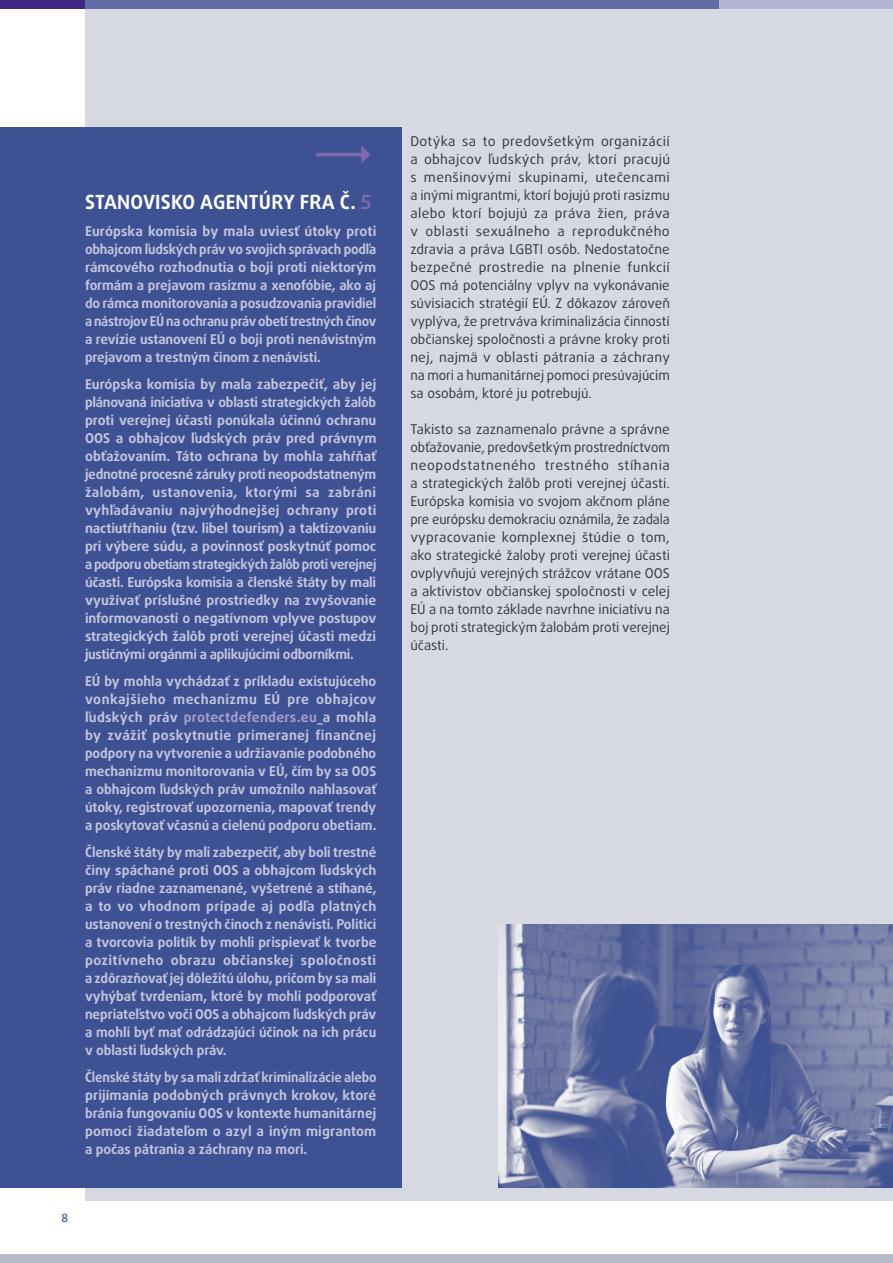
<style>
.page{position:relative;width:893px;height:1263px;background:#fff}
.page>*{position:absolute;margin:0;border:0;box-sizing:border-box;transform-origin:0 0}
.FRA_opinion_title{font:700 19.5px "Daxline Pro";letter-spacing:.01em;color:#fff}
.FRA_opinion_text{font:700 13.5px/18px "Daxline Pro";letter-spacing:-.005em;color:#c6c6df;text-align:justify}
.body_text{font:13.5px/18px "Daxline Pro";letter-spacing:-.005em;color:#2f383f;text-align:justify}
.t1{font:500 11.25px "Daxline Pro";color:#3e5293}
.s1{color:#7e69ac}
.s2{color:#ab9ecd}
</style>
<div class="page">
<div style="left:0;top:1254px;width:893px;height:9px;background:#b6bbca"></div>
<div style="left:393px;top:0;width:500px;height:10px;background:#b3b3d4"></div>
<div style="left:85px;top:0;width:634px;height:10px;background:#616ba5"></div>
<div style="left:0;top:0;width:85px;height:9px;background:#3f2682"></div>
<div style="left:85px;top:9px;width:808px;height:1192px;background:#d7d9e2"></div>
<div style="left:0;top:127px;width:402px;height:1061px;background:#3e5293"></div>
<svg style="left:316px;top:146px;width:54px;height:18px"></svg>
<img style="left:498px;top:924px;width:395px;height:263px">
<p class="FRA_opinion_title" style="left:85px;top:189px;width:288px">STANOVISKO AGENTÚRY FRA Č. <span class="s1">5</span></p>
<p class="FRA_opinion_text" style="left:85px;top:222px;width:293px">Európska komisia by mala uviesť útoky proti obhajcom ľudských práv vo svojich správach podľa rámcového rozhodnutia o boji proti niektorým formám a prejavom rasizmu a xenofóbie, ako aj do rámca monitorovania a posudzovania pravidiel a nástrojov EÚ na ochranu práv obetí trestných činov a revízie ustanovení EÚ o boji proti nenávistným prejavom a trestným činom z nenávisti.</p>
<p class="FRA_opinion_text" style="left:85px;top:375px;width:293px">Európska komisia by mala zabezpečiť, aby jej plánovaná iniciatíva v oblasti strategických žalôb proti verejnej účasti ponúkala účinnú ochranu OOS a obhajcov ľudských práv pred právnym obťažovaním. Táto ochrana by mohla zahŕňať jednotné procesné záruky proti neopodstatneným žalobám, ustanovenia, ktorými sa zabráni vyhľadávaniu najvýhodnejšej ochrany proti nactiutŕhaniu (tzv. libel tourism) a taktizovaniu pri výbere súdu, a povinnosť poskytnúť pomoc a podporu obetiam strategických žalôb proti verejnej účasti. Európska komisia a členské štáty by mali využívať príslušné prostriedky na zvyšovanie informovanosti o negatívnom vplyve postupov strategických žalôb proti verejnej účasti medzi justičnými orgánmi a aplikujúcimi odborníkmi.</p>
<p class="FRA_opinion_text" style="left:85px;top:672px;width:293px">EÚ by mohla vychádzať z príkladu existujúceho vonkajšieho mechanizmu EÚ pre obhajcov ľudských práv <span class="s2">protectdefenders.eu</span> a mohla by zvážiť poskytnutie primeranej finančnej podpory na vytvorenie a udržiavanie podobného mechanizmu monitorovania v EÚ, čím by sa OOS a obhajcom ľudských práv umožnilo nahlasovať útoky, registrovať upozornenia, mapovať trendy a poskytovať včasnú a cielenú podporu obetiam.</p>
<p class="FRA_opinion_text" style="left:85px;top:843px;width:293px">Členské štáty by mali zabezpečiť, aby boli trestné činy spáchané proti OOS a obhajcom ľudských práv riadne zaznamenané, vyšetrené a stíhané, a to vo vhodnom prípade aj podľa platných ustanovení o trestných činoch z nenávisti. Politici a tvorcovia politík by mohli prispievať k tvorbe pozitívneho obrazu občianskej spoločnosti a zdôrazňovať jej dôležitú úlohu, pričom by sa mali vyhýbať tvrdeniam, ktoré by mohli podporovať nepriateľstvo voči OOS a obhajcom ľudských práv a mohli byť mať odrádzajúci účinok na ich prácu v oblasti ľudských práv.</p>
<p class="FRA_opinion_text" style="left:85px;top:1068px;width:293px">Členské štáty by sa mali zdržať kriminalizácie alebo prijímania podobných právnych krokov, ktoré bránia fungovaniu OOS v kontexte humanitárnej pomoci žiadateľom o azyl a iným migrantom a počas pátrania a záchrany na mori.</p>
<p class="t1" style="left:62px;top:1210px;width:8px">8</p>
<p class="body_text" style="left:410px;top:132px;width:261px">Dotýka sa to predovšetkým organizácií a obhajcov ľudských práv, ktorí pracujú s menšinovými skupinami, utečencami a inými migrantmi, ktorí bojujú proti rasizmu alebo ktorí bojujú za práva žien, práva v oblasti sexuálneho a reprodukčného zdravia a práva LGBTI osôb. Nedostatočne bezpečné prostredie na plnenie funkcií OOS má potenciálny vplyv na vykonávanie súvisiacich stratégií EÚ. Z dôkazov zároveň vyplýva, že pretrváva kriminalizácia činností občianskej spoločnosti a právne kroky proti nej, najmä v oblasti pátrania a záchrany na mori a humanitárnej pomoci presúvajúcim sa osobám, ktoré ju potrebujú.</p>
<p class="body_text" style="left:410px;top:420px;width:261px">Takisto sa zaznamenalo právne a správne obťažovanie, predovšetkým prostredníctvom neopodstatneného trestného stíhania a strategických žalôb proti verejnej účasti.<br>Európska komisia vo svojom akčnom pláne pre európsku demokraciu oznámila, že zadala vypracovanie komplexnej štúdie o tom, ako strategické žaloby proti verejnej účasti ovplyvňujú verejných strážcov vrátane OOS a aktivistov občianskej spoločnosti v celej EÚ a na tomto základe navrhne iniciatívu na boj proti strategickým žalobám proti verejnej účasti.</p>
</div>
